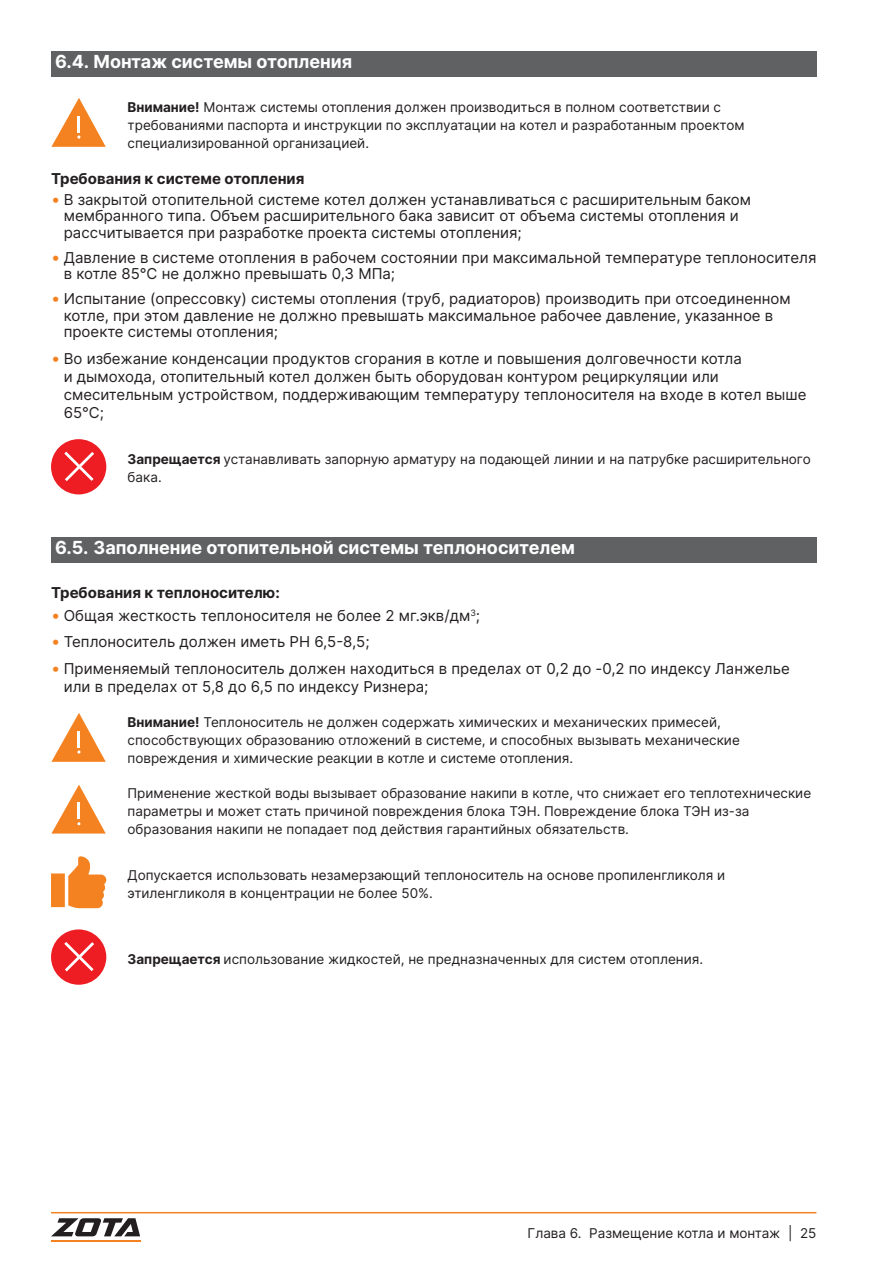
<style>
.page{position:relative;width:893px;height:1263px;background:#fff}
.page>*{position:absolute;margin:0;border:0;box-sizing:border-box;transform-origin:0 0}
.t1{font:700 18px "Inter";color:#fff}
.t2{font:15px/16.5px "Inter";color:#231f20}
.t3{font:700 15px "Inter";color:#231f20}
.t4{font:13.5px/18px "Inter";color:#231f20}
.s1{font-weight:700}
.s2{font-size:16.5px;color:#f58220}
</style>
<div class="page">
<hr style="left:51px;top:1212px;width:765px;height:1px;background:#f58220">
<svg style="left:51px;top:1218px;width:89px;height:18px"></svg>
<hr style="left:51px;top:1240px;width:89px;height:1px;background:#f58220">
<div style="left:51px;top:537px;width:765px;height:25px;background:#5f6162"></div>
<svg style="left:51px;top:785px;width:55px;height:48px"></svg>
<svg style="left:51px;top:856px;width:55px;height:52px"></svg>
<svg style="left:51px;top:929px;width:55px;height:56px"></svg>
<div style="left:51px;top:51px;width:765px;height:26px;background:#5f6162"></div>
<svg style="left:51px;top:439px;width:55px;height:55px"></svg>
<svg style="left:51px;top:98px;width:55px;height:49px"></svg>
<svg style="left:51px;top:713px;width:55px;height:49px"></svg>
<p class="t1" style="left:55px;top:49px;width:299px">6.4. Монтаж системы отопления</p>
<p class="t4" style="left:128px;top:97px;width:618px"><span class="s1">Внимание!</span> Монтаж системы отопления должен производиться в полном соответствии с требованиями паспорта и инструкции по эксплуатации на котел и разработанным проектом специализированной организацией.</p>
<p class="t3" style="left:51px;top:168px;width:255px">Требования к системе отопления</p>
<p class="t2" style="left:64px;top:191px;width:689px;text-indent:-13px"><span class="s2">•</span> В закрытой отопительной системе котел должен устанавливаться с расширительным баком мембранного типа. Объем расширительного бака зависит от объема системы отопления и рассчитывается при разработке проекта системы отопления;</p>
<p class="t2" style="left:64px;top:249px;width:754px;text-indent:-13px"><span class="s2">•</span> Давление в системе отопления в рабочем состоянии при максимальной температуре теплоносителя в котле 85°С не должно превышать 0,3 МПа;</p>
<p class="t2" style="left:64px;top:290px;width:728px;text-indent:-13px"><span class="s2">•</span> Испытание (опрессовку) системы отопления (труб, радиаторов) производить при отсоединенном котле, при этом давление не должно превышать максимальное рабочее давление, указанное в проекте системы отопления;</p>
<p class="t2" style="left:64px;top:349px;width:744px;line-height:18px;text-indent:-13px"><span class="s2">•</span> Во избежание конденсации продуктов сгорания в котле и повышения долговечности котла<br>и дымохода, отопительный котел должен быть оборудован контуром рециркуляции или смесительным устройством, поддерживающим температуру теплоносителя на входе в котел выше 65°С;</p>
<p class="t4" style="left:128px;top:450px;width:685px"><span class="s1">Запрещается</span> устанавливать запорную арматуру на подающей линии и на патрубке расширительного бака.</p>
<p class="t1" style="left:55px;top:535px;width:521px">6.5. Заполнение отопительной системы теплоносителем</p>
<p class="t3" style="left:51px;top:582px;width:230px">Требования к теплоносителю:</p>
<p class="t2" style="left:51px;top:606px;width:431px"><span class="s2">•</span> Общая жесткость теплоносителя не более 2 мг.экв/дм<sup>3</sup>;</p>
<p class="t2" style="left:51px;top:633px;width:320px"><span class="s2">•</span> Теплоноситель должен иметь PH 6,5-8,5;</p>
<p class="t2" style="left:64px;top:659px;width:727px;line-height:18px;text-indent:-13px"><span class="s2">•</span> Применяемый теплоноситель должен находиться в пределах от 0,2 до -0,2 по индексу Ланжелье или в пределах от 5,8 до 6,5 по индексу Ризнера;</p>
<p class="t4" style="left:128px;top:712px;width:614px"><span class="s1">Внимание!</span> Теплоноситель не должен содержать химических и механических примесей, способствующих образованию отложений в системе, и способных вызывать механические повреждения и химические реакции в котле и системе отопления.</p>
<p class="t4" style="left:128px;top:784px;width:685px">Применение жесткой воды вызывает образование накипи в котле, что снижает его теплотехнические параметры и может стать причиной повреждения блока ТЭН. Повреждение блока ТЭН из-за образования накипи не попадает под действия гарантийных обязательств.</p>
<p class="t4" style="left:128px;top:865px;width:599px">Допускается использовать незамерзающий теплоноситель на основе пропиленгликоля и этиленгликоля в концентрации не более 50%.</p>
<p class="t4" style="left:128px;top:949px;width:577px"><span class="s1">Запрещается</span> использование жидкостей, не предназначенных для систем отопления.</p>
<p class="t4" style="left:528px;top:1223px;width:290px">Глава 6. Размещение котла и монтаж | 25</p>
</div>
